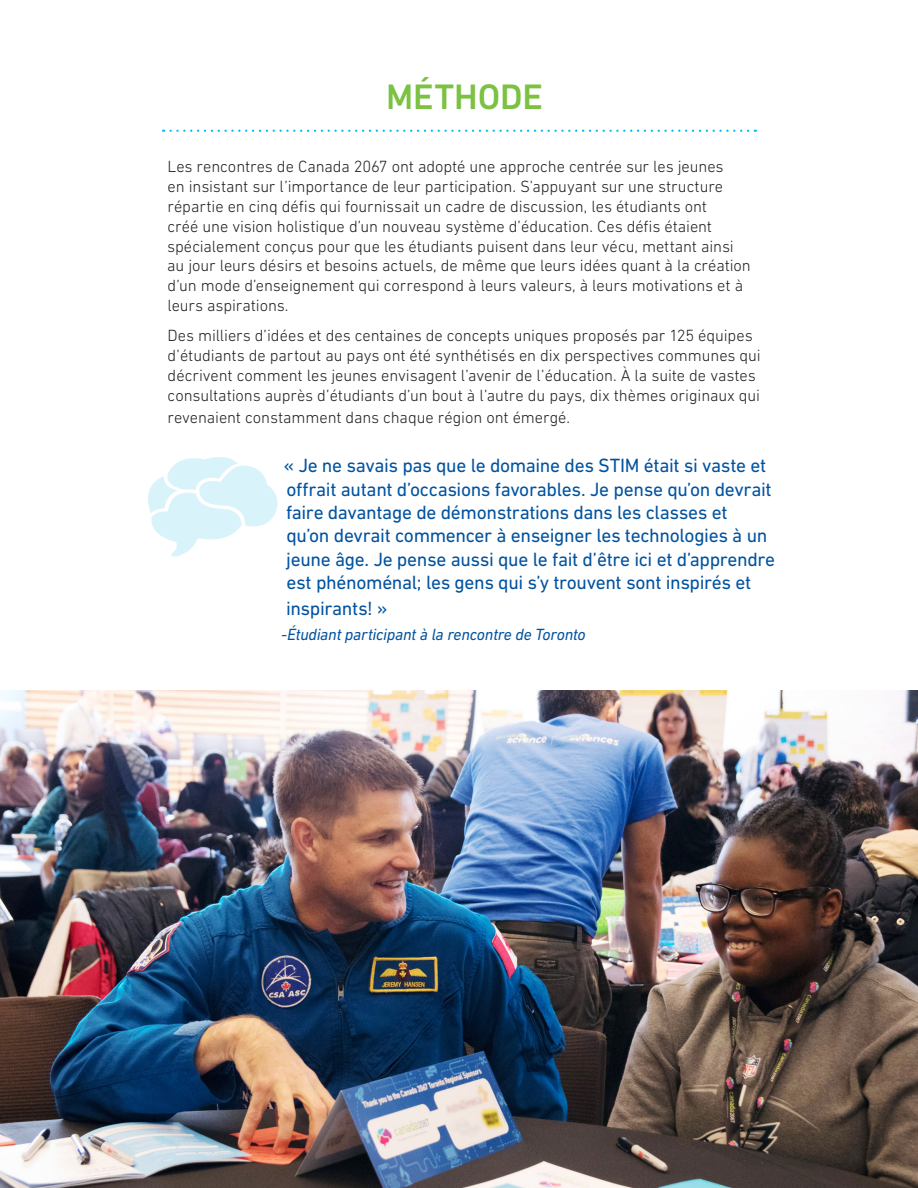
<style>
.page{position:relative;width:918px;height:1188px;background:#fff}
.page>*{position:absolute;margin:0;border:0;box-sizing:border-box;transform-origin:0 0}
.Body_Copy{font:500 36px "DIN Next W1 G";letter-spacing:-.005em;color:#7bc142}
.Body_Copy-2{font:19.5px/23.4px "DIN Next W1 G";letter-spacing:-.015em;color:#0153a0}
.Body_Copy-3{font:300 16.5px/19.8px "DIN Next W1 G";letter-spacing:-.005em;color:#231f20}
.Body_Copy-4{font:italic 16.5px "DIN Next W1 G";letter-spacing:-.015em;color:#0153a0}
</style>
<div class="page">
<svg style="left:148px;top:457px;width:130px;height:100px"></svg>
<img style="left:0;top:690px;width:918px;height:498px">
<svg style="left:163px;top:130px;width:585px;height:2px"></svg>
<p class="Body_Copy" style="left:386px;top:76px;width:158px">MÉTHODE</p>
<p class="Body_Copy-3" style="left:167px;top:157px;width:585px">Les rencontres de Canada 2067 ont adopté une approche centrée sur les jeunes<br>en insistant sur l’importance de leur participation. S’appuyant sur une structure répartie en cinq défis qui fournissait un cadre de discussion, les étudiants ont<br>créé une vision holistique d’un nouveau système d’éducation. Ces défis étaient spécialement conçus pour que les étudiants puisent dans leur vécu, mettant ainsi au jour leurs désirs et besoins actuels, de même que leurs idées quant à la création d’un mode d’enseignement qui correspond à leurs valeurs, à leurs motivations et à leurs aspirations.</p>
<p class="Body_Copy-3" style="left:167px;top:326px;width:595px">Des milliers d’idées et des centaines de concepts uniques proposés par 125 équipes d’étudiants de partout au pays ont été synthétisés en dix perspectives communes qui décrivent comment les jeunes envisagent l’avenir de l’éducation. À la suite de vastes consultations auprès d’étudiants d’un bout à l’autre du pays, dix thèmes originaux qui</p>
<p class="Body_Copy-3" style="left:168px;top:408px;width:404px">revenaient constamment dans chaque région ont émergé.</p>
<p class="Body_Copy-2" style="left:284px;top:454px;width:493px">« Je ne savais pas que le domaine des STIM était si vaste et offrait autant d’occasions favorables. Je pense qu’on devrait faire davantage de démonstrations dans les classes et<br>qu’on devrait commencer à enseigner les technologies à un jeune âge. Je pense aussi que le fait d’être ici et d’apprendre est phénoménal; les gens qui s’y trouvent sont inspirés et</p>
<p class="Body_Copy-2" style="left:286px;top:596px;width:103px">inspirants! »</p>
<p class="Body_Copy-4" style="left:281px;top:625px;width:306px">-Étudiant participant à la rencontre de Toronto</p>
</div>
